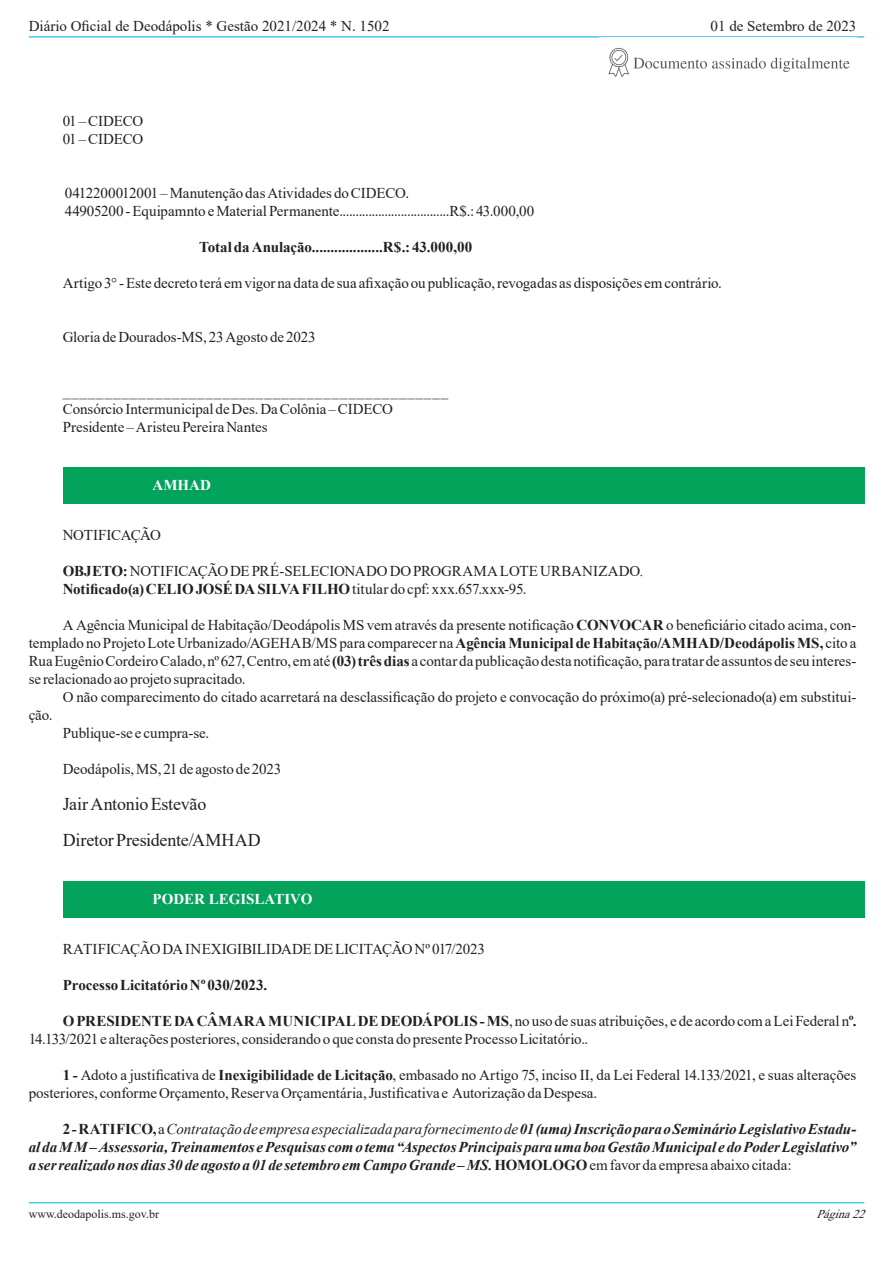
<style>
.page{position:relative;width:893px;height:1263px;background:#fff}
.page>*{position:absolute;margin:0;border:0;box-sizing:border-box;transform-origin:0 0}
.Estilo_MPE_4{font:18px "Times New Roman";letter-spacing:-.01em;color:#231f20}
.Estilo_MPE_4-2{font:15px/18px "Times New Roman";letter-spacing:-.005em;color:#231f20}
.Estilo_MPE_4-3{font:italic 700 15px/18px "Times New Roman";color:#231f20;text-align:justify}
.Estilo_MPE_4-4{font:700 15px "Times New Roman";letter-spacing:-.005em;color:#231f20}
.t1{font:700 15px "Times New Roman";color:#fff}
.t2{font:12px "Times New Roman";color:#231f20}
.t3{font:italic 12px "Times New Roman";color:#231f20}
.s1{font-weight:700}
.s2{font-style:italic}
.s3{font-weight:400}
.s4{font-style:normal}
.s5{font-weight:400;font-style:normal}
</style>
<div class="page">
<hr style="left:29px;top:36px;width:835px;height:2px;background:#49c9f4">
<hr style="left:29px;top:1202px;width:835px;height:1px;background:#49c9f4">
<img style="left:608px;top:47px;width:242px;height:30px">
<div style="left:63px;top:467px;width:801px;height:37px;background:#03a35b"></div>
<div style="left:63px;top:881px;width:801px;height:37px;background:#03a35b"></div>
<p class="Estilo_MPE_4-2" style="left:29px;top:17px;width:362px">Diário Oficial de Deodápolis * Gestão 2021/2024 * N. 1502</p>
<p class="Estilo_MPE_4-2" style="left:63px;top:112px;width:82px">01 – CIDECO</p>
<p class="Estilo_MPE_4-2" style="left:63px;top:130px;width:82px">01 – CIDECO</p>
<p class="Estilo_MPE_4-2" style="left:711px;top:17px;width:147px">01 de Setembro de 2023</p>
<p class="Estilo_MPE_4-2" style="left:65px;top:184px;width:346px">0412200012001 – Manutenção das Atividades do CIDECO.</p>
<p class="Estilo_MPE_4-2" style="left:65px;top:202px;width:471px">44905200 - Equipamnto e Material Permanente..................................R$.: 43.000,00</p>
<p class="Estilo_MPE_4-4" style="left:199px;top:236px;width:275px">Total da Anulação...................R$.: 43.000,00</p>
<p class="Estilo_MPE_4-2" style="left:63px;top:274px;width:661px">Artigo 3° - Este decreto terá em vigor na data de sua afixação ou publicação, revogadas as disposições em contrário.</p>
<p class="Estilo_MPE_4-2" style="left:63px;top:328px;width:254px">Gloria de Dourados-MS, 23 Agosto de 2023</p>
<p class="Estilo_MPE_4-2" style="left:63px;top:382px;width:387px">______________________________________________</p>
<p class="Estilo_MPE_4-2" style="left:63px;top:400px;width:332px">Consórcio Intermunicipal de Des. Da Colônia – CIDECO</p>
<p class="Estilo_MPE_4-2" style="left:63px;top:418px;width:206px">Presidente – Aristeu Pereira Nantes</p>
<p class="t1" style="left:153px;top:475px;width:60px">AMHAD</p>
<p class="Estilo_MPE_4-2" style="left:63px;top:526px;width:100px">NOTIFICAÇÃO</p>
<p class="Estilo_MPE_4-2" style="left:63px;top:562px;width:583px"><span class="s1">OBJETO:</span>NOTIFICAÇÃO DE PRÉ-SELECIONADO DO PROGRAMA LOTE URBANIZADO<span class="s2">.</span></p>
<p class="Estilo_MPE_4-4" style="left:63px;top:578px;width:465px">Notificado(a) CELIO JOSÉ DA SILVA FILHO <span class="s3">titular do cpf: xxx.657.xxx-95.</span></p>
<p class="Estilo_MPE_4-2" style="left:29px;top:616px;width:829px;text-align:justify;text-indent:34px">A Agência Municipal de Habitação/Deodápolis MS vem através da presente notificação <span class="s1">CONVOCAR</span> o beneficiário citado acima, con&shy;templado no Projeto Lote Urbanizado/AGEHAB/MS para comparecer na <span class="s1">Agência Municipal de Habitação/AMHAD/Deodápolis MS,</span> cito a Rua Eugênio Cordeiro Calado, nº 627, Centro, em até <span class="s1">(03) três dias</span> a contar da publicação desta notificação, para tratar de assuntos de seu interes&shy;se relacionado ao projeto supracitado.</p>
<p class="Estilo_MPE_4-2" style="left:63px;top:688px;width:795px">O não comparecimento do citado acarretará na desclassificação do projeto e convocação do próximo(a) pré-selecionado(a) em substitui-</p>
<p class="Estilo_MPE_4-2" style="left:29px;top:706px;width:26px">ção.</p>
<p class="Estilo_MPE_4-2" style="left:63px;top:724px;width:148px">Publique-se e cumpra-se.</p>
<p class="Estilo_MPE_4-2" style="left:63px;top:760px;width:220px">Deodápolis, MS, 21 de agosto de 2023</p>
<p class="Estilo_MPE_4" style="left:63px;top:791px;width:145px">Jair Antonio Estevão</p>
<p class="Estilo_MPE_4" style="left:63px;top:827px;width:200px">Diretor Presidente/AMHAD</p>
<p class="t1" style="left:153px;top:889px;width:161px">PODER LEGISLATIVO</p>
<p class="Estilo_MPE_4-2" style="left:63px;top:940px;width:424px">RATIFICAÇÃO DA INEXIGIBILIDADE DE LICITAÇÃO Nº 017/2023</p>
<p class="Estilo_MPE_4-4" style="left:63px;top:974px;width:206px">Processo Licitatório Nº 030/2023.</p>
<p class="Estilo_MPE_4-2" style="left:29px;top:1012px;width:829px;text-indent:34px"><span class="s1">O PRESIDENTE DA CÂMARA MUNICIPAL DE DEODÁPOLIS - MS</span>, no uso de suas atribuições, e de acordo com a Lei Federal n<span class="s1">º.<br></span>14.133/2021 e alterações posteriores, considerando o que consta do presente Processo Licitatório..</p>
<p class="Estilo_MPE_4-2" style="left:29px;top:1066px;width:829px;text-indent:34px"><span class="s1">1 -</span> Adoto a justificativa de <span class="s1">Inexigibilidade de Licitação</span>, embasado no Artigo 75, inciso II, da Lei Federal 14.133/2021, e suas alterações posteriores, conforme Orçamento, Reserva Orçamentária, Justificativa e Autorização da Despesa.</p>
<p class="Estilo_MPE_4-3" style="left:29px;top:1120px;width:829px;text-indent:34px"><span class="s4">2 - RATIFICO,</span> <span class="s5">a</span> <span class="s3">Contratação de empresa especializada para fornecimento de</span> 01 (uma) Inscrição para o Seminário Legislativo Estadu&shy;al da M M – Assessoria, Treinamentos e Pesquisas com o tema “Aspectos Principais para uma boa Gestão Municipal e do Poder Legislativo” a ser realizado nos dias 30 de agosto a 01 de setembro em Campo Grande – MS. <span class="s4">HOMOLOGO</span> <span class="s5">em favor da empresa abaixo citada:</span></p>
<p class="t2" style="left:29px;top:1206px;width:132px">www.deodapolis.ms.gov.br</p>
<p class="t3" style="left:817px;top:1206px;width:55px">Página22</p>
</div>
